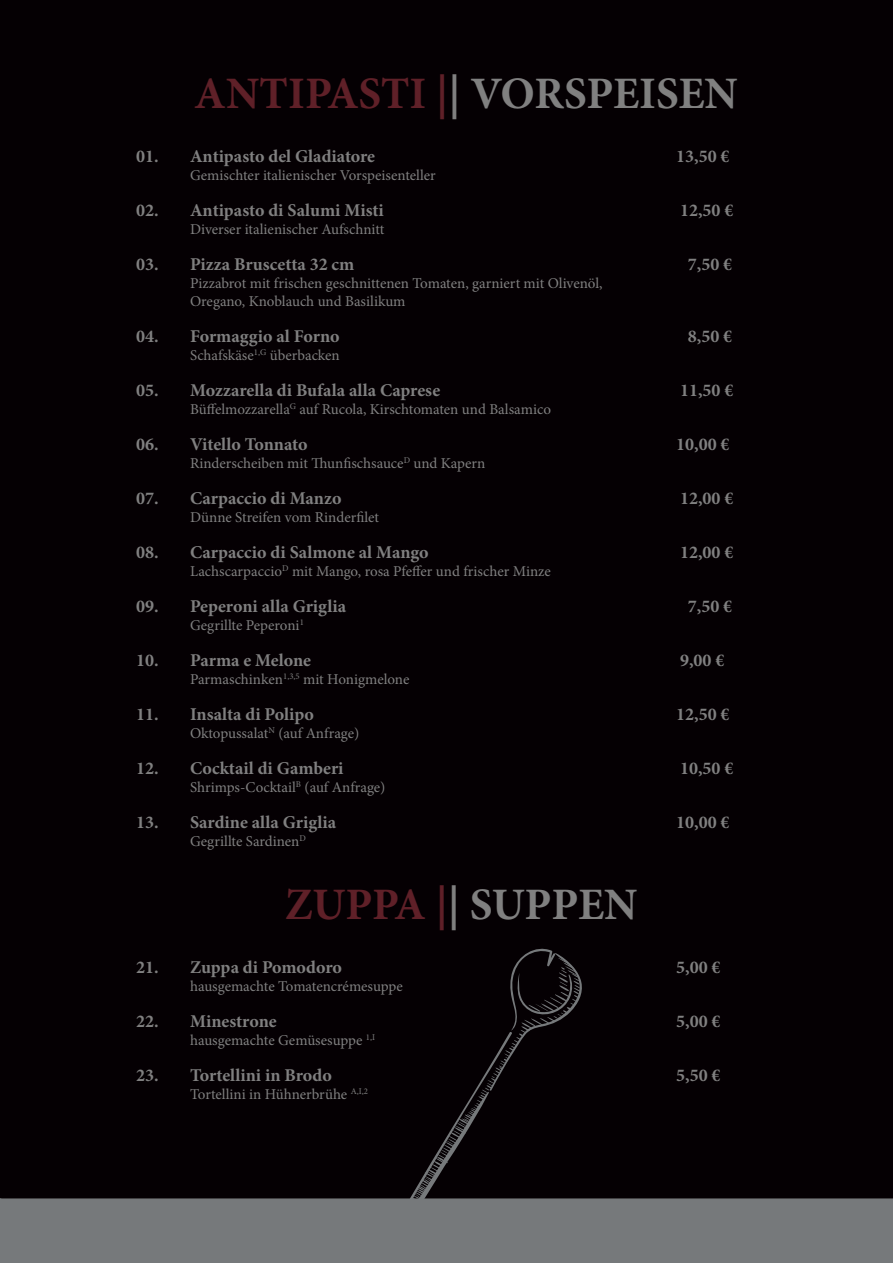
<style>
.page{position:relative;width:893px;height:1263px;background:#050003}
.page>*{position:absolute;margin:0;border:0;box-sizing:border-box;transform-origin:0 0}
.t1{font:700 45px "Minion Pro";color:#808080}
.t2{font:700 18px "Minion Pro";color:#808080}
.t3{font:15px/18px "Minion Pro";color:#808080}
.s1{color:#5f2028}
</style>
<div class="page">
<div style="left:0;top:1198px;width:893px;height:65px;background:#76797b"></div>
<svg style="left:381px;top:948px;width:203px;height:308px"></svg>
<h1 class="t1" style="left:194px;top:62px;width:545px"><span class="s1">ANTIPASTI |</span>| VORSPEISEN</h1>
<p class="t2" style="left:136px;top:144px;width:241px">01. Antipasto del Gladiatore</p>
<p class="t2" style="left:676px;top:144px;width:55px">13,50 €</p>
<p class="t3" style="left:190px;top:166px;width:247px">Gemischter italienischer Vorspeisenteller</p>
<p class="t2" style="left:136px;top:198px;width:249px">02. Antipasto di Salumi Misti</p>
<p class="t2" style="left:680px;top:198px;width:55px">12,50 €</p>
<p class="t3" style="left:190px;top:220px;width:196px">Diverser italienischer Aufschnitt</p>
<p class="t2" style="left:136px;top:252px;width:220px">03. Pizza Bruscetta 32 cm</p>
<p class="t2" style="left:688px;top:252px;width:46px">7,50 €</p>
<p class="t3" style="left:190px;top:274px;width:414px">Pizzabrot mit frischen geschnittenen Tomaten, garniert mit Olivenöl,<br>Oregano, Knoblauch und Basilikum</p>
<p class="t2" style="left:136px;top:324px;width:205px">04. Formaggio al Forno</p>
<p class="t2" style="left:688px;top:324px;width:46px">8,50 €</p>
<p class="t3" style="left:190px;top:346px;width:151px">Schafskäse<sup>1,G</sup> überbacken</p>
<p class="t2" style="left:136px;top:378px;width:306px">05. Mozzarella di Bufala alla Caprese</p>
<p class="t2" style="left:680px;top:378px;width:55px">11,50 €</p>
<p class="t3" style="left:190px;top:400px;width:362px">Büffelmozzarella<sup>G</sup> auf Rucola, Kirschtomaten und Balsamico</p>
<p class="t2" style="left:136px;top:432px;width:173px">06. Vitello Tonnato</p>
<p class="t2" style="left:676px;top:432px;width:55px">10,00 €</p>
<p class="t3" style="left:190px;top:454px;width:297px">Rinderscheiben mit Thunfischsauce<sup>D</sup> und Kapern</p>
<p class="t2" style="left:136px;top:486px;width:207px">07. Carpaccio di Manzo</p>
<p class="t2" style="left:680px;top:486px;width:55px">12,00 €</p>
<p class="t3" style="left:190px;top:508px;width:191px">Dünne Streifen vom Rinderfilet</p>
<p class="t2" style="left:136px;top:540px;width:294px">08. Carpaccio di Salmone al Mango</p>
<p class="t2" style="left:680px;top:540px;width:55px">12,00 €</p>
<p class="t3" style="left:190px;top:562px;width:362px">Lachscarpaccio<sup>D</sup> mit Mango, rosa Pfeffer und frischer Minze</p>
<p class="t2" style="left:136px;top:594px;width:212px">09. Peperoni alla Griglia</p>
<p class="t2" style="left:688px;top:594px;width:46px">7,50 €</p>
<p class="t3" style="left:190px;top:616px;width:115px">Gegrillte Peperoni<sup>1</sup></p>
<p class="t2" style="left:136px;top:648px;width:177px">10. Parma e Melone</p>
<p class="t2" style="left:680px;top:648px;width:46px">9,00 €</p>
<p class="t3" style="left:190px;top:670px;width:221px">Parmaschinken<sup>1,3,5</sup> mit Honigmelone</p>
<p class="t2" style="left:136px;top:702px;width:179px">11. Insalta di Polipo</p>
<p class="t2" style="left:676px;top:702px;width:55px">12,50 €</p>
<p class="t3" style="left:190px;top:724px;width:171px">Oktopussalat<sup>N</sup> (auf Anfrage)</p>
<p class="t2" style="left:136px;top:756px;width:209px">12. Cocktail di Gamberi</p>
<p class="t2" style="left:680px;top:756px;width:55px">10,50 €</p>
<p class="t3" style="left:190px;top:778px;width:197px">Shrimps-Cocktail<sup>B</sup> (auf Anfrage)</p>
<p class="t2" style="left:136px;top:810px;width:202px">13. Sardine alla Griglia</p>
<p class="t2" style="left:676px;top:810px;width:55px">10,00 €</p>
<p class="t3" style="left:190px;top:832px;width:117px">Gegrillte Sardinen<sup>D</sup></p>
<h1 class="t1" style="left:285px;top:873px;width:354px"><span class="s1">ZUPPA |</span>| SUPPEN</h1>
<p class="t2" style="left:136px;top:955px;width:207px">21. Zuppa di Pomodoro</p>
<p class="t2" style="left:676px;top:955px;width:46px">5,00 €</p>
<p class="t3" style="left:190px;top:978px;width:214px">hausgemachte Tomatencrémesuppe</p>
<p class="t2" style="left:136px;top:1009px;width:142px">22. Minestrone</p>
<p class="t2" style="left:676px;top:1009px;width:46px">5,00 €</p>
<p class="t3" style="left:190px;top:1032px;width:187px">hausgemachte Gemüsesuppe <sup>1,I</sup></p>
<p class="t2" style="left:136px;top:1063px;width:197px">23. Tortellini in Brodo</p>
<p class="t2" style="left:676px;top:1063px;width:46px">5,50 €</p>
<p class="t3" style="left:190px;top:1086px;width:179px">Tortellini in Hühnerbrühe <sup>A,I,2</sup></p>
</div>
